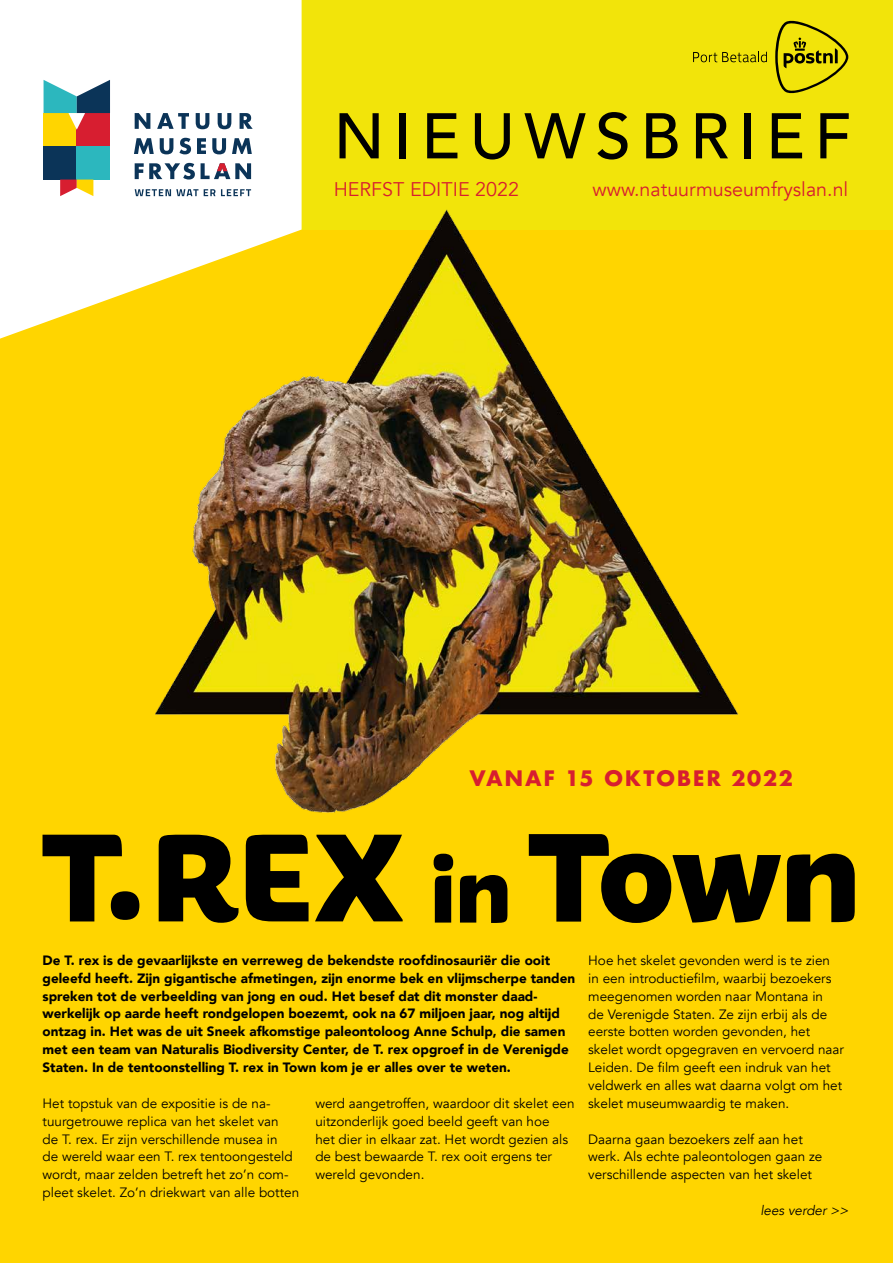
<style>
.page{position:relative;width:893px;height:1263px;background:#fff}
.page>*{position:absolute;margin:0;border:0;box-sizing:border-box;transform-origin:0 0}
.t1{font:500 63.75px "Avenir";letter-spacing:.15em;color:#000}
.t2{font:700 20.7px "Futura";letter-spacing:.08em;color:#d71e30}
.t3{font:19.65px "Avenir";color:#d71e30}
.t4{font:13.5px/17.9px "Avenir";color:#000}
.t5{font:900 13.5px/17.9px "Avenir";color:#000}
.t6{font:italic 13.5px "Avenir";color:#000}
</style>
<div class="page">
<div style="left:0;top:216px;width:893px;height:1047px;background:#ffd500"></div>
<svg style="left:43px;top:835px;width:79px;height:86px"></svg>
<div style="left:111px;top:891px;width:28px;height:29px;background:#000;border-radius:50%"></div>
<svg style="left:159px;top:835px;width:80px;height:88px"></svg>
<svg style="left:246px;top:835px;width:63px;height:86px"></svg>
<svg style="left:315px;top:835px;width:88px;height:86px"></svg>
<svg style="left:434px;top:854px;width:19px;height:68px"></svg>
<svg style="left:460px;top:875px;width:47px;height:48px"></svg>
<svg style="left:529px;top:834px;width:252px;height:89px"></svg>
<svg style="left:787px;top:854px;width:68px;height:68px"></svg>
<div style="left:293px;top:0;width:600px;height:230px;background:#f2e40a"></div>
<svg style="left:775px;top:20px;width:73px;height:74px"></svg>
<svg style="left:693px;top:52px;width:74px;height:10px"></svg>
<img style="left:155px;top:209px;width:584px;height:604px">
<svg style="left:0;top:0;width:302px;height:339px"></svg>
<div style="left:44px;top:113px;width:33px;height:33px;background:#ffd500"></div>
<div style="left:77px;top:113px;width:33px;height:33px;background:#d71e30"></div>
<div style="left:44px;top:146px;width:33px;height:34px;background:#0b3458"></div>
<div style="left:77px;top:146px;width:33px;height:34px;background:#2cb7be"></div>
<svg style="left:60px;top:180px;width:33px;height:16px"></svg>
<svg style="left:44px;top:80px;width:66px;height:50px"></svg>
<svg style="left:135px;top:113px;width:15px;height:16px"></svg>
<svg style="left:157px;top:113px;width:32px;height:16px"></svg>
<svg style="left:196px;top:113px;width:13px;height:16px"></svg>
<svg style="left:218px;top:113px;width:13px;height:16px"></svg>
<svg style="left:240px;top:113px;width:13px;height:16px"></svg>
<svg style="left:134px;top:138px;width:20px;height:16px"></svg>
<svg style="left:160px;top:138px;width:13px;height:16px"></svg>
<svg style="left:179px;top:138px;width:12px;height:16px"></svg>
<svg style="left:197px;top:138px;width:9px;height:16px"></svg>
<svg style="left:212px;top:138px;width:14px;height:16px"></svg>
<svg style="left:232px;top:138px;width:20px;height:16px"></svg>
<svg style="left:135px;top:163px;width:60px;height:17px"></svg>
<svg style="left:135px;top:189px;width:63px;height:7px"></svg>
<svg style="left:204px;top:189px;width:11px;height:7px"></svg>
<svg style="left:221px;top:189px;width:30px;height:7px"></svg>
<svg style="left:201px;top:163px;width:50px;height:16px"></svg>
<h1 class="t1" style="left:334px;top:81px;width:519px">NIEUWSBRIEF</h1>
<h3 class="t3" style="left:334px;top:178px;width:187px">HERFST EDITIE 2022</h3>
<h3 class="t3" style="left:593px;top:178px;width:257px">www.natuurmuseumfryslan.nl</h3>
<h2 class="t2" style="left:469px;top:763px;width:325px">VANAF 15 OKTOBER 2022</h2>
<p class="t5" style="left:43px;top:951px;width:534px">De T. rex is de gevaarlijkste en verreweg de bekendste roofdinosauriër die ooit geleefd heeft. Zijn gigantische afmetingen, zijn enorme bek en vlijmscherpe tanden spreken tot de verbeelding van jong en oud. Het besef dat dit monster daad&shy;werkelijk op aarde heeft rondgelopen boezemt, ook na 67 miljoen jaar, nog altijd ontzag in. Het was de uit Sneek afkomstige paleontoloog Anne Schulp, die samen met een team van Naturalis Biodiversity Center, de T. rex opgroef in de Verenigde Staten. In de tentoonstelling T. rex in Town kom je er alles over te weten.</p>
<p class="t4" style="left:43px;top:1094px;width:258px">Het topstuk van de expositie is de na&shy;tuurgetrouwe replica van het skelet van<br>de T. rex. Er zijn verschillende musea in<br>de wereld waar een T. rex tentoongesteld wordt, maar zelden betreft het zo’n com&shy;pleet skelet. Zo’n driekwart van alle botten</p>
<p class="t4" style="left:315px;top:1094px;width:261px">werd aangetroffen, waardoor dit skelet een uitzonderlijk goed beeld geeft van hoe<br>het dier in elkaar zat. Het wordt gezien als de best bewaarde T. rex ooit ergens ter wereld gevonden.</p>
<p class="t4" style="left:588px;top:951px;width:257px">Hoe het skelet gevonden werd is te zien in een introductiefilm, waarbij bezoekers meegenomen worden naar Montana in<br>de Verenigde Staten. Ze zijn erbij als de eerste botten worden gevonden, het skelet wordt opgegraven en vervoerd naar Leiden. De film geeft een indruk van het veldwerk en alles wat daarna volgt om het skelet museumwaardig te maken.</p>
<p class="t4" style="left:588px;top:1130px;width:236px">Daarna gaan bezoekers zelf aan het werk. Als echte paleontologen gaan ze verschillende aspecten van het skelet</p>
<p class="t6" style="left:760px;top:1202px;width:89px">lees verder &gt;&gt;</p>
</div>
